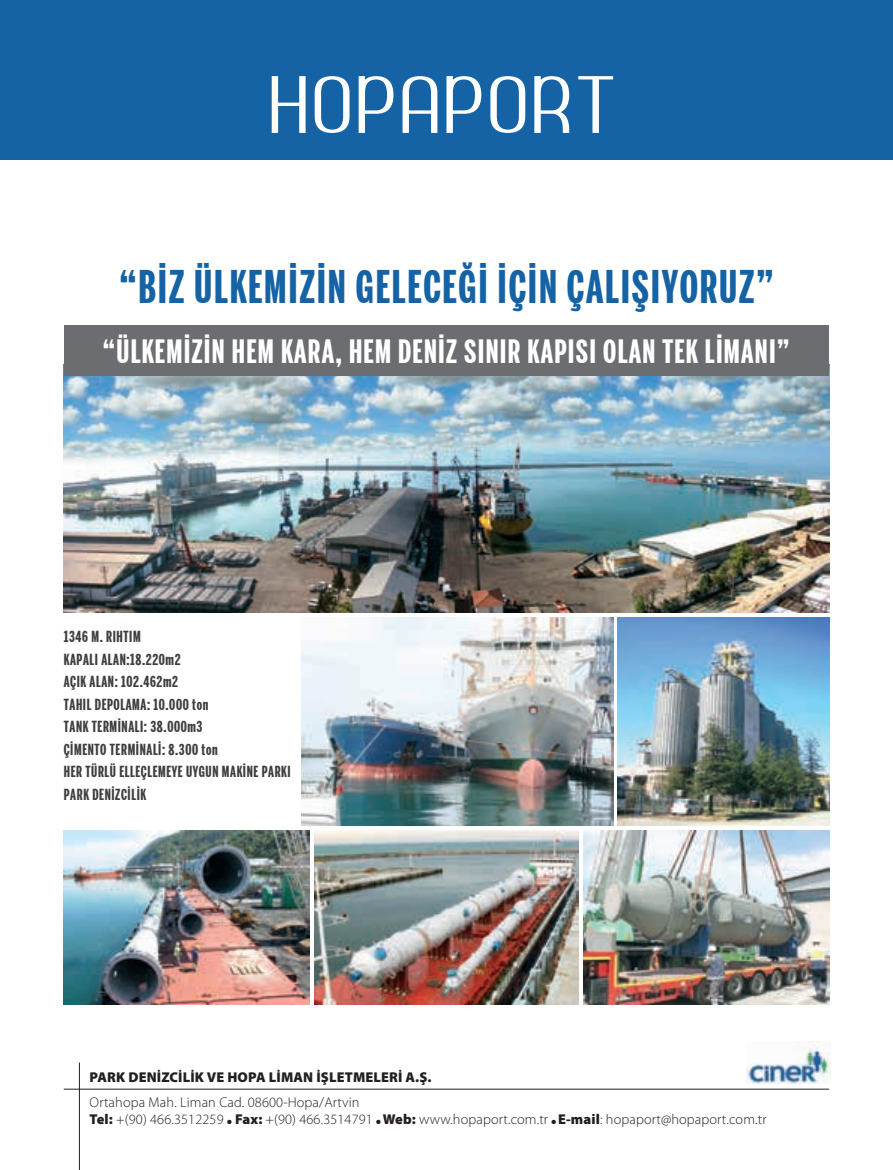
<style>
.page{position:relative;width:893px;height:1170px;background:#fff}
.page>*{position:absolute;margin:0;border:0;box-sizing:border-box;transform-origin:0 0}
.t1{font:93.9px "Ambrosia Demo";letter-spacing:.01em;color:#fff}
.t2{font:700 44.1px "Benton Sans Extra Comp";letter-spacing:.04em;color:#1562a5;scale:1.04 1}
.t3{font:700 31.5px "Benton Sans Extra Comp";letter-spacing:.04em;color:#fff;scale:1.04 1}
.t4{font:700 15px/22.5px "Benton Sans Extra Comp";letter-spacing:.04em;color:#3e3e3f;scale:1.04 1}
.t5{font:300 14.25px/16.5px "Myriad Pro";letter-spacing:.01em;color:#231f20}
.t6{font:900 14.25px "Myriad Pro";letter-spacing:.01em;color:#231f20}
.s1{font-weight:900}
</style>
<div class="page">
<div style="left:0;top:0;width:893px;height:160px;background:#1562a5"></div>
<img style="left:315px;top:830px;width:263px;height:174px">
<img style="left:64px;top:364px;width:765px;height:248px">
<img style="left:302px;top:617px;width:312px;height:208px">
<img style="left:617px;top:617px;width:212px;height:208px">
<img style="left:64px;top:830px;width:245px;height:174px">
<img style="left:584px;top:830px;width:245px;height:174px">
<img style="left:747px;top:1041px;width:83px;height:42px">
<div style="left:64px;top:325px;width:764px;height:51px;background:#6c6d70"></div>
<hr style="left:64px;top:1088px;width:765px;height:1px;background:#231f20">
<hr style="left:79px;top:1062px;width:1px;height:107px;background:#231f20">
<h1 class="t1" style="left:272px;top:71px;width:351px">HOPAPORT</h1>
<h2 class="t2" style="left:120px;top:268px;width:630px">“BİZ ÜLKEMİZİN GELECEĞİ İÇİN ÇALIŞIYORUZ”</h2>
<h3 class="t3" style="left:103px;top:338px;width:661px">“ÜLKEMİZİN HEM KARA, HEM DENİZ SINIR KAPISI OLAN TEK LİMANI”</h3>
<p class="t4" style="left:64px;top:626px;width:220px">1346 M. RIHTIM<br>KAPALI ALAN:18.220m2<br>AÇIK ALAN: 102.462m2<br>TAHIL DEPOLAMA: 10.000 ton<br>TANK TERMİNALI: 38.000m3<br>ÇİMENTO TERMİNALİ: 8.300 ton<br>HER TÜRLÜ ELLEÇLEMEYE UYGUN MAKİNE PARKI<br>PARK DENİZCİLİK</p>
<p class="t6" style="left:89px;top:1071px;width:344px">PARK DENİZCİLİK VE HOPA LİMAN İŞLETMELERİ A.Ş.</p>
<p class="t5" style="left:90px;top:1095px;width:678px">Ortahopa Mah. Liman Cad. 08600-Hopa/Artvin<br><span class="s1">Tel:</span> +(90) 466.3512259 ● <span class="s1">Fax:</span> +(90) 466.3514791 ● <span class="s1">Web:</span> www.hopaport.com.tr ● <span class="s1">E-mail</span>: hopaport@hopaport.com.tr</p>
</div>
